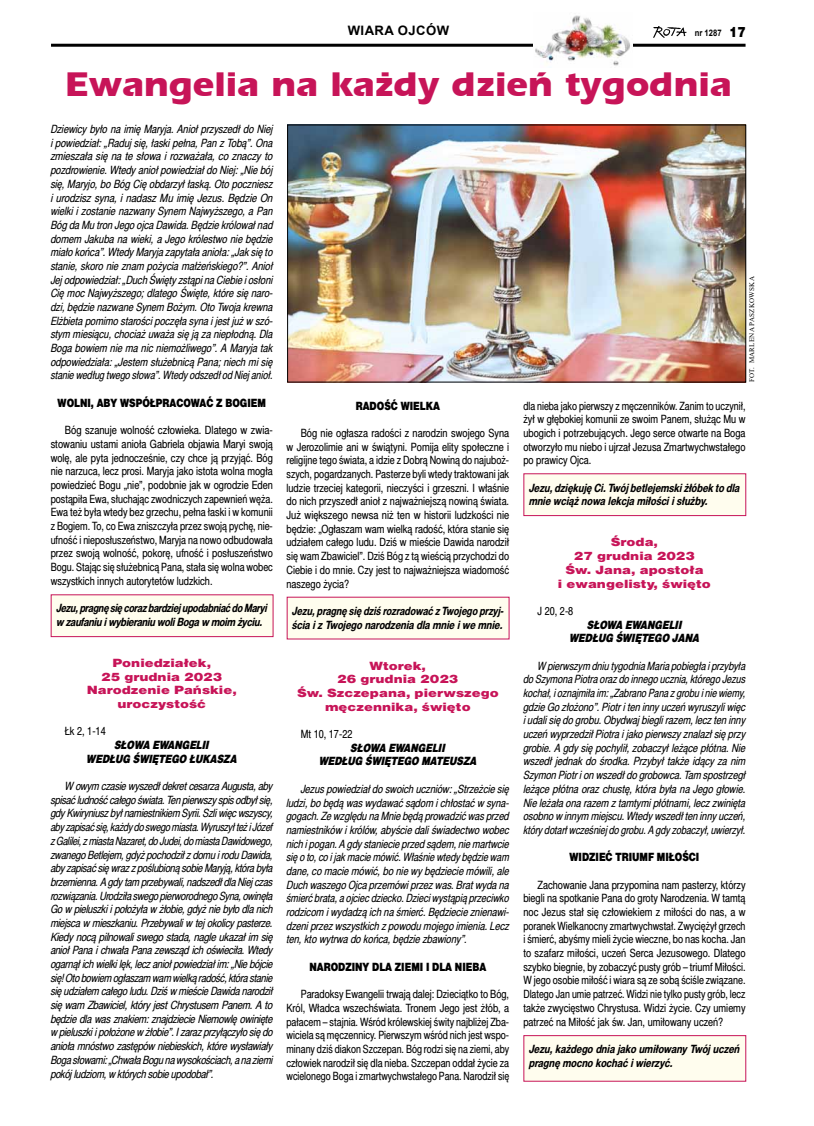
<style>
.page{position:relative;width:814px;height:1126px;background:#fff}
.page>*{position:absolute;margin:0;border:0;box-sizing:border-box;transform-origin:0 0}
.t1{font:700 36px "Erie";color:#c71458}
.t2{font:700 13px "Arial";letter-spacing:.035em;color:#000}
.t3{font:italic 11.4px/13.7px "Switzer Cnd EFN";color:#000;text-align:justify}
.t4{font:11.4px/13.7px "Switzer Cnd EFN";color:#000;text-align:justify}
.t5{font:italic 700 11.4px/13.7px "Switzer Cnd EFN";color:#000}
.t6{font:11.4px/13.7px "Switzer Ext EFN Black";color:#c71458;text-align:center}
.t7{font:italic 11.4px/13.7px "Switzer Cnd EFN Black";color:#000;text-align:center}
.t8{font:11.4px "Switzer Cnd EFN Black";color:#000}
.t9{font:italic 700 11.4px/13.7px "Switzer Cnd EFN";letter-spacing:-.02em;color:#000;scale:.96 1}
.t10{font:700 9px "Arial";color:#000;scale:.85 1}
.t11{font:7px "Times New Roman";letter-spacing:.035em;color:#000}
.s1{font-family:"Switzer EFN Black";font-weight:400;font-size:14px}
</style>
<div class="page">
<img style="left:653px;top:27px;width:33px;height:11px">
<hr style="left:51px;top:44px;width:694px;height:3px;background:#000">
<img style="left:533px;top:15px;width:99px;height:51px">
<div style="left:51px;top:594px;width:222px;height:42px;background:#fffdee"></div>
<div style="left:523px;top:473px;width:223px;height:42px;background:#fffdee"></div>
<div style="left:287px;top:597px;width:222px;height:42px;background:#fffdee"></div>
<div style="left:523px;top:1035px;width:223px;height:46px;background:#fffdee;border:1px solid #c71458"></div>
<img style="left:289px;top:127px;width:455px;height:253px">
<div style="left:287px;top:125px;width:459px;height:257px;border:1px solid #000"></div>
<p class="t2" style="left:348px;top:22px;width:103px">WIARA OJCÓW</p>
<h1 class="t1" style="left:65px;top:65px;width:668px">Ewangelia na każdy dzień tygodnia</h1>
<p class="t10" style="left:694px;top:26px;width:62px">NR 1287 <span class="s1">17</span></p>
<p class="t3" style="left:51px;top:122px;width:224px">Dziewicy było na imię Maryja. Anioł przyszedł do Niej i powiedział: „Raduj się, łaski pełna, Pan z Tobą”. Ona zmieszała się na te słowa i rozważała, co znaczy to pozdrowienie. Wtedy anioł powiedział do Niej: „Nie bój się, Maryjo, bo Bóg Cię obdarzył łaską. Oto poczniesz i urodzisz syna, i nadasz Mu imię Jezus. Będzie On wielki i zostanie nazwany Synem Najwyższego, a Pan Bóg da Mu tron Jego ojca Dawida. Będzie królował nad domem Jakuba na wieki, a Jego królestwo nie będzie miało końca”. Wtedy Maryja zapytała anioła: „Jak się to stanie, skoro nie znam pożycia małżeńskiego?”. Anioł Jej odpowiedział: „Duch Święty zstąpi na Ciebie i osłoni Cię moc Najwyższego; dlatego Święte, które się naro&shy;dzi, będzie nazwane Synem Bożym. Oto Twoja krewna Elżbieta pomimo starości poczęła syna i jest już w szó&shy;stym miesiącu, chociaż uważa się ją za niepłodną. Dla Boga bowiem nie ma nic niemożliwego”. A Maryja tak odpowiedziała: „Jestem służebnicą Pana; niech mi się stanie według twego słowa”. Wtedy odszedł od Niej anioł.</p>
<p class="t8" style="left:58px;top:396px;width:210px">WOLNI, ABY WSPÓŁPRACOWAĆ Z BOGIEM</p>
<p class="t4" style="left:51px;top:423px;width:224px;text-indent:14px">Bóg szanuje wolność człowieka. Dlatego w zwia&shy;stowaniu ustami anioła Gabriela objawia Maryi swoją wolę, ale pyta jednocześnie, czy chce ją przyjąć. Bóg nie narzuca, lecz prosi. Maryja jako istota wolna mogła powiedzieć Bogu „nie”, podobnie jak w ogrodzie Eden postąpiła Ewa, słuchając zwodniczych zapewnień węża.<br>Ewa też była wtedy bez grzechu, pełna łaski i w komunii z Bogiem. To, co Ewa zniszczyła przez swoją pychę, nie&shy;ufność i nieposłuszeństwo, Maryja na nowo odbudowała przez swoją wolność, pokorę, ufność i posłuszeństwo Bogu. Stając się służebnicą Pana, stała się wolna wobec wszystkich innych autorytetów ludzkich.</p>
<p class="t9" style="left:56px;top:601px;width:221px">Jezu, pragnę się coraz bardziej upodabniać do Maryi w zaufaniu i wybieraniu woli Boga w moim życiu.</p>
<p class="t6" style="left:87px;top:656px;width:151px">Poniedziałek,<br>25 grudnia 2023<br>Narodzenie Pańskie, uroczystość</p>
<p class="t4" style="left:65px;top:724px;width:42px">Łk 2, 1-14</p>
<p class="t7" style="left:87px;top:738px;width:152px">SŁOWA EWANGELII<br>WEDŁUG ŚWIĘTEGO ŁUKASZA</p>
<p class="t3" style="left:51px;top:779px;width:224px;text-indent:14px">W owym czasie wyszedł dekret cesarza Augusta, aby spisać ludność całego świata. Ten pierwszy spis odbył się, gdy Kwiryniusz był namiestnikiem Syrii. Szli więc wszyscy, aby zapisać się, każdy do swego miasta. Wyruszył też i Józef z Galilei, z miasta Nazaret, do Judei, do miasta Dawidowego, zwanego Betlejem, gdyż pochodził z domu i rodu Dawida, aby zapisać się wraz z poślubioną sobie Maryją, która była brzemienna. A gdy tam przebywali, nadszedł dla Niej czas rozwiązania. Urodziła swego pierworodnego Syna, owinęła Go w pieluszki i położyła w żłobie, gdyż nie było dla nich miejsca w mieszkaniu. Przebywali w tej okolicy pasterze.<br>Kiedy nocą pilnowali swego stada, nagle ukazał im się anioł Pana i chwała Pana zewsząd ich oświeciła. Wtedy ogarnął ich wielki lęk, lecz anioł powiedział im: „Nie bójcie się! Oto bowiem ogłaszam wam wielką radość, która stanie się udziałem całego ludu. Dziś w mieście Dawida narodził się wam Zbawiciel, który jest Chrystusem Panem. A to będzie dla was znakiem: znajdziecie Niemowlę owinięte w pieluszki i położone w żłobie”. I zaraz przyłączyło się do anioła mnóstwo zastępów niebieskich, które wysławiały Boga słowami: „Chwała Bogu na wysokościach, a na ziemi pokój ludziom, w których sobie upodobał”.</p>
<p class="t8" style="left:356px;top:398px;width:86px">RADOŚĆ WIELKA</p>
<p class="t4" style="left:286px;top:426px;width:224px;text-indent:14px">Bóg nie ogłasza radości z narodzin swojego Syna w Jerozolimie ani w świątyni. Pomija elity społeczne i religijne tego świata, a idzie z Dobrą Nowiną do najuboż&shy;szych, pogardzanych. Pasterze byli wtedy traktowani jak ludzie trzeciej kategorii, nieczyści i grzeszni. I właśnie do nich przyszedł anioł z najważniejszą nowiną świata.<br>Już większego newsa niż ten w historii ludzkości nie będzie: „Ogłaszam wam wielką radość, która stanie się udziałem całego ludu. Dziś w mieście Dawida narodził się wam Zbawiciel”. Dziś Bóg z tą wieścią przychodzi do Ciebie i do mnie. Czy jest to najważniejsza wiadomość naszego życia?</p>
<p class="t5" style="left:292px;top:604px;width:213px">Jezu, pragnę się dziś rozradować z Twojego przyj&shy;ścia i z Twojego narodzenia dla mnie i we mnie.</p>
<p class="t6" style="left:297px;top:659px;width:203px">Wtorek,<br>26 grudnia 2023<br>Św. Szczepana, pierwszego męczennika, święto</p>
<p class="t4" style="left:301px;top:727px;width:53px">Mt 10, 17-22</p>
<p class="t7" style="left:319px;top:741px;width:159px">SŁOWA EWANGELII<br>WEDŁUG ŚWIĘTEGO MATEUSZA</p>
<p class="t3" style="left:286px;top:782px;width:224px;text-indent:14px">Jezus powiedział do swoich uczniów: „Strzeżcie się ludzi, bo będą was wydawać sądom i chłostać w syna&shy;gogach. Ze względu na Mnie będą prowadzić was przed namiestników i królów, abyście dali świadectwo wobec nich i pogan. A gdy staniecie przed sądem, nie martwcie się o to, co i jak macie mówić. Właśnie wtedy będzie wam dane, co macie mówić, bo nie wy będziecie mówili, ale Duch waszego Ojca przemówi przez was. Brat wyda na śmierć brata, a ojciec dziecko. Dzieci wystąpią przeciwko rodzicom i wydadzą ich na śmierć. Będziecie znienawi&shy;dzeni przez wszystkich z powodu mojego imienia. Lecz ten, kto wytrwa do końca, będzie zbawiony”.</p>
<p class="t8" style="left:309px;top:959px;width:178px">NARODZINY DLA ZIEMI I DLA NIEBA</p>
<p class="t4" style="left:286px;top:987px;width:224px;text-indent:14px">Paradoksy Ewangelii trwają dalej: Dzieciątko to Bóg, Król, Władca wszechświata. Tronem Jego jest żłób, a pałacem – stajnia. Wśród królewskiej świty najbliżej Zba&shy;wiciela są męczennicy. Pierwszym wśród nich jest wspo&shy;minany dziś diakon Szczepan. Bóg rodzi się na ziemi, aby człowiek narodził się dla nieba. Szczepan oddał życie za wcielonego Boga i zmartwychwstałego Pana. Narodził się</p>
<p class="t11" style="left:747px;top:382px;width:107px;rotate:-90deg">Fot. marlena Paszkow ska</p>
<p class="t4" style="left:523px;top:399px;width:224px">dla nieba jako pierwszy z męczenników. Zanim to uczynił, żył w głębokiej komunii ze swoim Panem, służąc Mu w ubogich i potrzebujących. Jego serce otwarte na Boga otworzyło mu niebo i ujrzał Jezusa Zmartwychwstałego po prawicy Ojca.</p>
<p class="t5" style="left:529px;top:481px;width:212px">Jezu, dziękuję Ci. Twój betlejemski żłóbek to dla mnie wciąż nowa lekcja miłości i służby.</p>
<p class="t6" style="left:558px;top:536px;width:154px">Środa,<br>27 grudnia 2023<br>Św. Jana, apostoła<br>i ewangelisty, święto</p>
<p class="t4" style="left:537px;top:604px;width:37px">J 20, 2-8</p>
<p class="t7" style="left:569px;top:618px;width:131px">SŁOWA EWANGELII<br>WEDŁUG ŚWIĘTEGO JANA</p>
<p class="t3" style="left:523px;top:659px;width:224px;text-indent:14px">W pierwszym dniu tygodnia Maria pobiegła i przybyła do Szymona Piotra oraz do innego ucznia, którego Jezus kochał, i oznajmiła im: „Zabrano Pana z grobu i nie wiemy, gdzie Go złożono”. Piotr i ten inny uczeń wyruszyli więc i udali się do grobu. Obydwaj biegli razem, lecz ten inny uczeń wyprzedził Piotra i jako pierwszy znalazł się przy grobie. A gdy się pochylił, zobaczył leżące płótna. Nie wszedł jednak do środka. Przybył także idący za nim Szymon Piotr i on wszedł do grobowca. Tam spostrzegł leżące płótna oraz chustę, która była na Jego głowie.<br>Nie leżała ona razem z tamtymi płótnami, lecz zwinięta osobno w innym miejscu. Wtedy wszedł ten inny uczeń, który dotarł wcześniej do grobu. A gdy zobaczył, uwierzył.</p>
<p class="t8" style="left:569px;top:850px;width:131px">WIDZIEĆ TRIUMF MIŁOŚCI</p>
<p class="t4" style="left:523px;top:878px;width:224px;text-indent:14px">Zachowanie Jana przypomina nam pasterzy, którzy biegli na spotkanie Pana do groty Narodzenia. W tamtą noc Jezus stał się człowiekiem z miłości do nas, a w poranek Wielkanocny zmartwychwstał. Zwyciężył grzech i śmierć, abyśmy mieli życie wieczne, bo nas kocha. Jan to szafarz miłości, uczeń Serca Jezusowego. Dlatego szybko biegnie, by zobaczyć pusty grób – triumf Miłości.<br>W jego osobie miłość i wiara są ze sobą ściśle związane.<br>Dlatego Jan umie patrzeć. Widzi nie tylko pusty grób, lecz także zwycięstwo Chrystusa. Widzi życie. Czy umiemy patrzeć na Miłość jak św. Jan, umiłowany uczeń?</p>
<p class="t5" style="left:529px;top:1042px;width:212px">Jezu, każdego dnia jako umiłowany Twój uczeń pragnę mocno kochać i wierzyć.</p>
</div>
